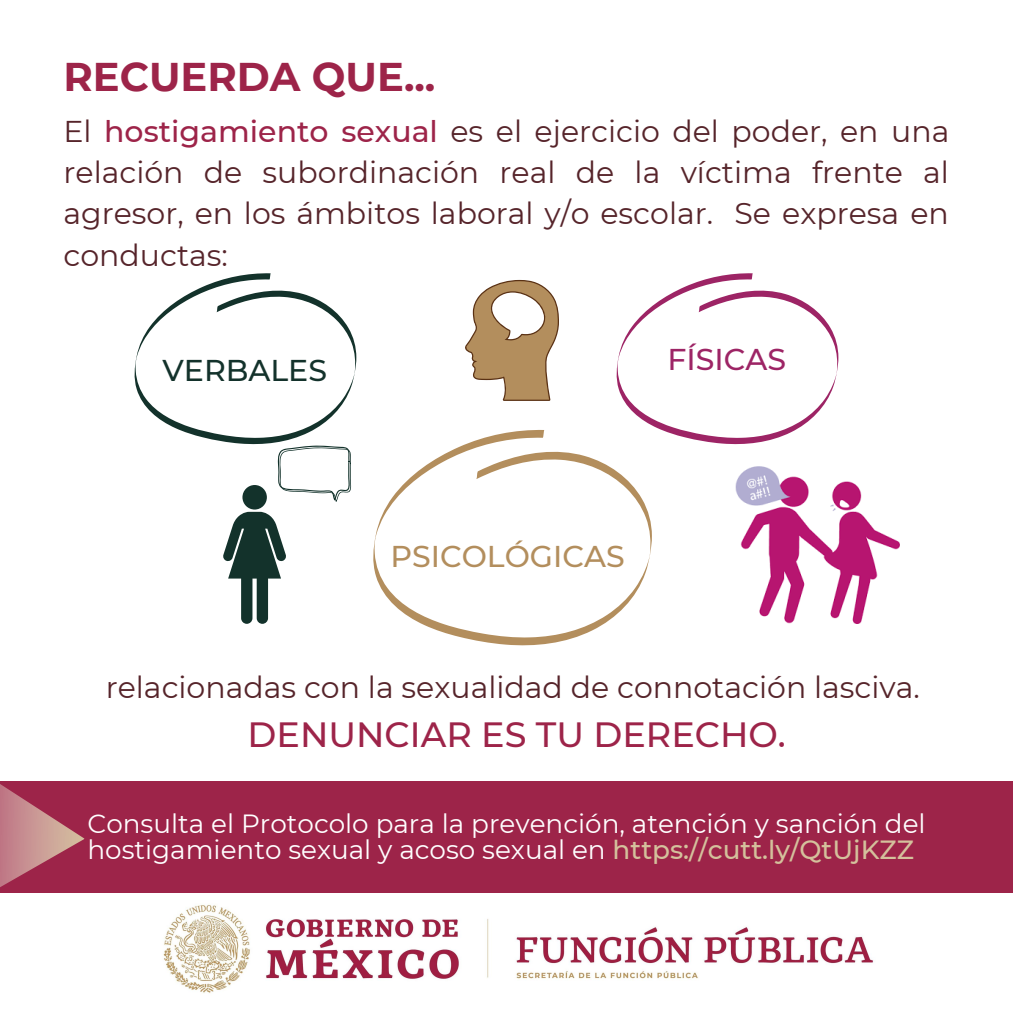
<style>
.page{position:relative;width:1013px;height:1013px;background:#fff}
.page>*{position:absolute;margin:0;border:0;box-sizing:border-box;transform-origin:0 0}
.t1{font:700 40px "Montserrat";color:#9d2449}
.t2{font:500 35px "Montserrat";color:#9d2449}
.t3{font:30px/41.2px "Montserrat";color:#56242a;text-align:justify}
.t4{font:500 30px "Montserrat";color:#b38e5d}
.t5{font:500 30px "Montserrat";color:#13322b}
.t6{font:500 30px "Montserrat";color:#9d2465}
.t7{font:26.25px/26.2px "Montserrat";color:#fff}
.s1{font-weight:500;color:#9d2449}
.s2{font-weight:500;color:#d4c19c}
</style>
<div class="page">
<div style="left:0;top:781px;width:1012px;height:111px;background:#9d2449"></div>
<svg style="left:0;top:784px;width:87px;height:109px"></svg>
<img style="left:163px;top:904px;width:710px;height:89px">
<svg style="left:616px;top:273px;width:222px;height:172px"></svg>
<img style="left:735px;top:466px;width:165px;height:157px">
<svg style="left:373px;top:429px;width:279px;height:217px"></svg>
<svg style="left:134px;top:273px;width:222px;height:229px"></svg>
<div style="left:242px;top:485px;width:25px;height:24px;background:#13322b;border-radius:50%"></div>
<svg style="left:223px;top:512px;width:63px;height:112px"></svg>
<svg style="left:465px;top:280px;width:94px;height:121px"></svg>
<h1 class="t1" style="left:63px;top:52px;width:373px">RECUERDA QUE...</h1>
<p class="t3" style="left:63px;top:110px;width:887px">El <span class="s1">hostigamiento sexual</span> es el ejercicio del poder, en una relación de subordinación real de la víctima frente al agresor, en los ámbitos laboral y/o escolar. Se expresa en conductas:</p>
<p class="t5" style="left:162px;top:351px;width:166px">VERBALES</p>
<p class="t6" style="left:667px;top:341px;width:120px">FÍSICAS</p>
<p class="t4" style="left:390px;top:537px;width:236px">PSICOLÓGICAS</p>
<p class="t3" style="left:106px;top:666px;width:815px">relacionadas con la sexualidad de connotación lasciva.</p>
<p class="t2" style="left:248px;top:713px;width:540px">DENUNCIAR ES TU DERECHO.</p>
<p class="t7" style="left:87px;top:810px;width:839px">Consulta el Protocolo para la prevención, atención y sanción del hostigamiento sexual y acoso sexual en <span class="s2">https://cutt.ly/QtUjKZZ</span></p>
</div>
